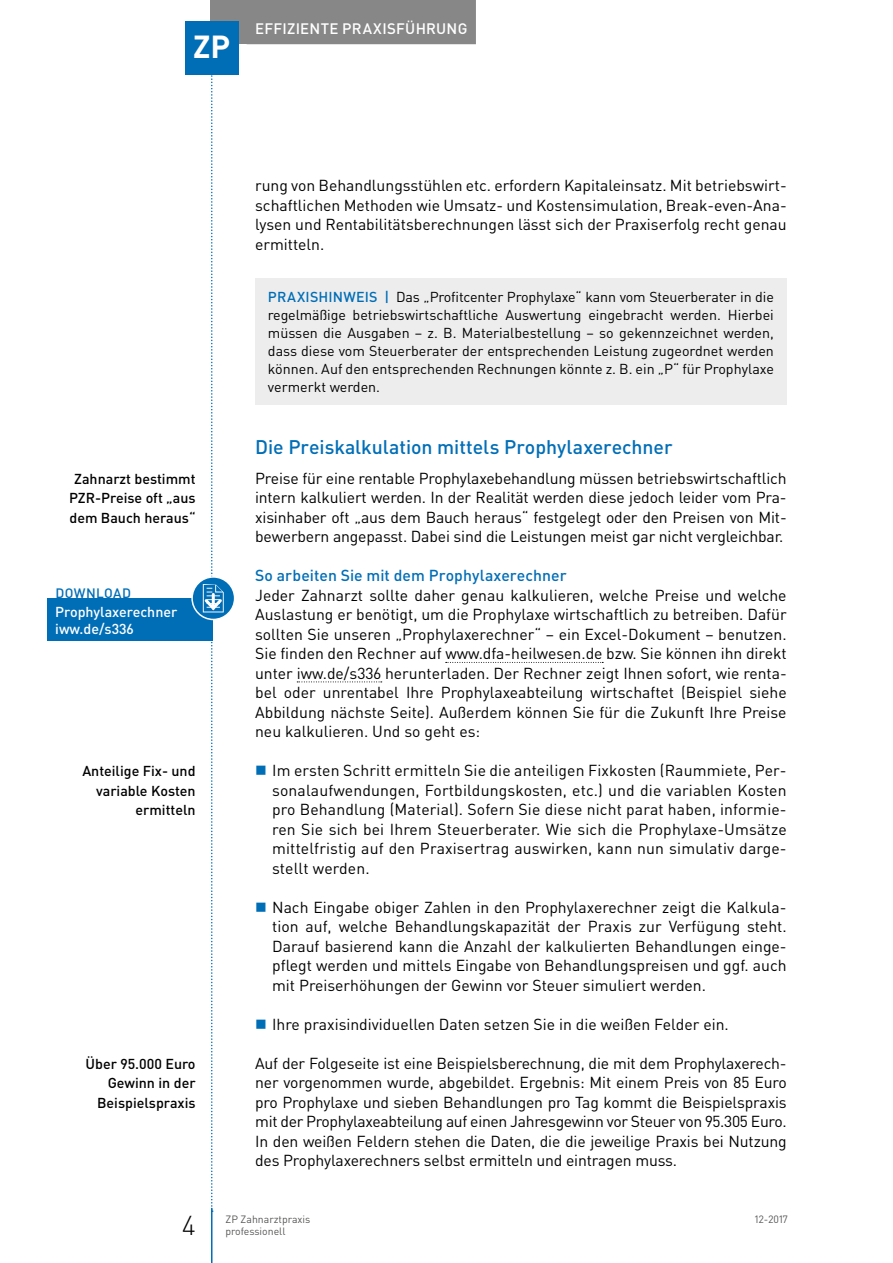
<style>
.page{position:relative;width:893px;height:1263px;background:#fff}
.page>*{position:absolute;margin:0;border:0;box-sizing:border-box;transform-origin:0 0}
.t1{font:700 31.5px "DIN Pro";color:#fff}
.t2{font:300 27px "DIN Pro";color:#000}
.t3{font:500 19.5px "DIN Pro";color:#006eb7}
.t4{font:15.75px/19.5px "DIN Pro";color:#000;text-align:justify}
.t5{font:500 15.75px "DIN Pro";letter-spacing:.005em;color:#006eb7}
.t6{font:500 15px "DIN Pro";letter-spacing:.02em;color:#fff}
.t7{font:14.25px/18px "DIN Pro";color:#000;text-align:justify}
.t8{font:500 14.25px/19.5px "DIN Pro";color:#000;text-align:right}
.t9{font:500 14.25px/17.2px "DIN Pro";color:#fff}
.t10{font:500 14.25px "DIN Pro";color:#006eb7}
.t11{font:500 13.5px "DIN Pro";letter-spacing:.025em;color:#006eb7}
.t12{font:10.5px "DIN Pro";color:#575756}
.s1{font-weight:500;color:#006eb7}
</style>
<div class="page">
<div style="left:210px;top:0;width:45px;height:44px;background:#878787"></div>
<hr style="left:211px;top:1208px;width:1px;height:55px;background:#006eb7">
<div style="left:247px;top:0;width:229px;height:44px;background:#878787"></div>
<div style="left:185px;top:21px;width:53px;height:53px;background:#006eb7"></div>
<svg style="left:446px;top:662px;width:157px;height:1px"></svg>
<svg style="left:297px;top:681px;width:85px;height:1px"></svg>
<div style="left:255px;top:278px;width:532px;height:126px;background:#ededed"></div>
<div style="left:47px;top:598px;width:166px;height:43px;background:#006eb7"></div>
<div style="left:192px;top:577px;width:43px;height:42px;background:#006eb7;border-radius:50%"></div>
<div style="left:191px;top:576px;width:44px;height:44px;border:2px solid #fff;border-radius:50%"></div>
<svg style="left:202px;top:74px;width:23px;height:1138px"></svg>
<h1 class="t1" style="left:193px;top:26px;width:38px">ZP</h1>
<p class="t6" style="left:255px;top:18px;width:214px">Effiziente Praxisführung</p>
<p class="t8" style="left:69px;top:468px;width:128px;text-align:center">Zahnarzt bestimmt<br>PZR-Preise oft „aus dem Bauch heraus“</p>
<p class="t11" style="left:55px;top:584px;width:77px">DOWN LOAD</p>
<p class="t9" style="left:55px;top:603px;width:124px">Prophylaxerechner iww.de/s336</p>
<p class="t8" style="left:82px;top:761px;width:115px">Anteilige Fix- und variable Kosten ermitteln</p>
<p class="t8" style="left:86px;top:1053px;width:111px">Ü ber 95.000 Euro<br>Gewinn in der<br>Beispielspraxis</p>
<p class="t4" style="left:255px;top:175px;width:533px">rung von Behandlungsstühlen etc. erfordern Kapitaleinsatz. Mit betriebswirt&shy;schaftlichen Methoden wie Umsatz- und Kostensimulation, Break-even-Ana&shy;lysen und Rentabilitätsberechnungen lässt sich der Praxiserfolg recht genau ermitteln.</p>
<p class="t7" style="left:268px;top:287px;width:508px;text-indent:75px"><span class="s1">WEIS |</span> Das „Profitcenter Prophylaxe“ kann vom Steuerberater in die regelmäßige betriebswirtschaftliche Auswertung eingebracht werden. Hierbei müssen die Ausgaben – z. B. Materialbestellung – so gekennzeichnet werden, dass diese vom Steuerberater der entsprechenden Leistung zugeordnet werden können. Auf den entsprechenden Rechnungen könnte z. B. ein „P“ für Prophylaxe vermerkt werden.</p>
<p class="t10" style="left:268px;top:287px;width:19px">PRAXISHIN</p>
<p class="t3" style="left:255px;top:434px;width:419px">Die Preiskalkulation mittels Prophylaxerechner</p>
<p class="t4" style="left:255px;top:468px;width:533px;text-align:left">Preise für eine rentable Prophylaxebehandlung müssen betriebswirtschaftlich intern kalkuliert werden. In der Realität werden diese jedoch leider vom Pra&shy;xisinhaber oft „aus dem Bauch heraus“ festgelegt oder den Preisen von Mit&shy;bewerbern angepasst. Dabei sind die Leistungen meist gar nicht vergleichbar.</p>
<p class="t5" style="left:255px;top:565px;width:313px">So arbeiten Sie mit dem Prophylaxerechner</p>
<p class="t4" style="left:255px;top:585px;width:533px">Jeder Zahnarzt sollte daher genau kalkulieren, welche Preise und welche Auslastung er benötigt, um die Prophylaxe wirtschaftlich zu betreiben. Dafür sollten Sie unseren „Prophylaxerechner“ – ein Excel-Dokument – benutzen.<br>Sie finden den Rechner auf www.dfa-heilwesen.de bzw. Sie können ihn direkt unter iww.de/s336 herunterladen. Der Rechner zeigt Ihnen sofort, wie renta&shy;bel oder unrentabel Ihre Prophylaxeabteilung wirtschaftet (Beispiel siehe Abbildung nächste Seite). Außerdem können Sie für die Zukunft Ihre Preise neu kalkulieren. Und so geht es:</p>
<p class="t4" style="left:272px;top:760px;width:516px">Im ersten Schritt ermitteln Sie die anteiligen Fixkosten (Raummiete, Per&shy;sonalaufwendungen, Fortbildungskosten, etc.) und die variablen Kosten pro Behandlung (Material). Sofern Sie diese nicht parat haben, informie&shy;ren Sie sich bei Ihrem Steuerberater. Wie sich die Prophylaxe-Umsätze mittelfristig auf den Praxisertrag auswirken, kann nun simulativ darge&shy;stellt werden.</p>
<p class="t4" style="left:272px;top:897px;width:516px;text-align:left">Nach Eingabe obiger Zahlen in den Prophylaxerechner zeigt die Kalkula&shy;tion auf, welche Behandlungskapazität der Praxis zur Verfügung steht.<br>Darauf basierend kann die Anzahl der kalkulierten Behandlungen einge&shy;pflegt werden und mittels Eingabe von Behandlungspreisen und ggf. auch mit Preiserhöhungen der Gewinn vor Steuer simuliert werden.</p>
<p class="t4" style="left:272px;top:1014px;width:458px">Ihre praxisindividuellen Daten setzen Sie in die weißen Felder ein.</p>
<p class="t4" style="left:255px;top:1053px;width:533px">Auf der Folgeseite ist eine Beispielsberechnung, die mit dem Prophylaxerech&shy;ner vorgenommen wurde, abgebildet. Ergebnis: Mit einem Preis von 85 Euro pro Prophylaxe und sieben Behandlungen pro Tag kommt die Beispielspraxis mit der Prophylaxeabteilung auf einen Jahresgewinn vor Steuer von 95.305 Euro.<br>In den weißen Feldern stehen die Daten, die die jeweilige Praxis bei Nutzung des Prophylaxerechners selbst ermitteln und eintragen muss.</p>
<h2 class="t2" style="left:182px;top:1207px;width:15px">4</h2>
<p class="t12" style="left:225px;top:1212px;width:87px">ZP Zahnarztpraxis</p>
<p class="t12" style="left:755px;top:1212px;width:34px">12-2017</p>
<p class="t12" style="left:225px;top:1224px;width:62px">professionell</p>
</div>
